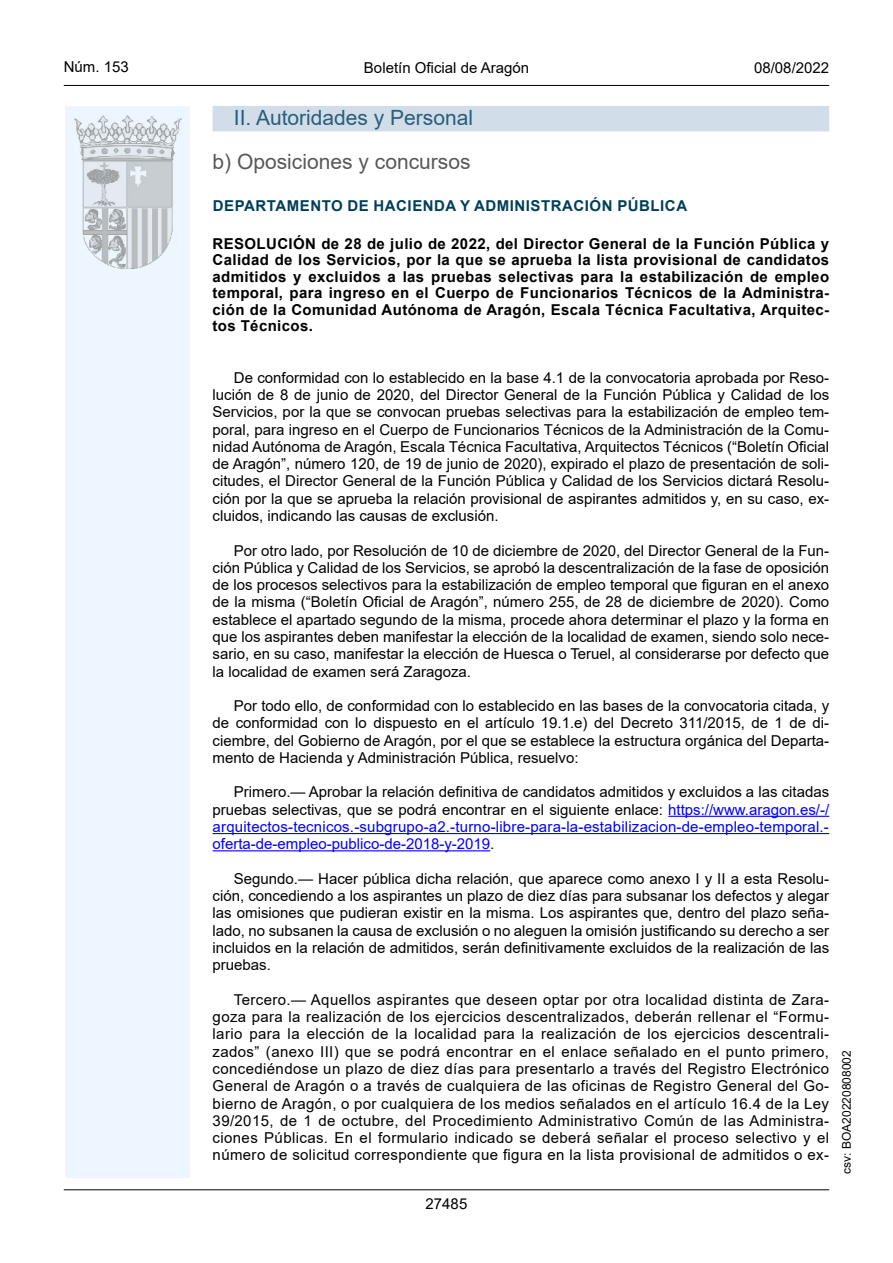
<style>
.page{position:relative;width:893px;height:1263px;background:#fff}
.page>*{position:absolute;margin:0;border:0;box-sizing:border-box;transform-origin:0 0}
.Titulo_sec{font:21px "Arial";color:#2a5e7a}
.Sub_Seccion{font:21px "Arial";color:#585857}
.inicio_de_parrafo{font:15px/17.2px "Arial";color:#000;text-align:justify}
.Titulo_text{font:700 15px/16.5px "Arial";letter-spacing:.025em;color:#000;text-align:justify}
.inicio_de_parrafo-2{font:15px/17.2px "Arial";color:#0000fa;text-align:justify}
.emisor_text{font:700 15px "Arial";letter-spacing:.035em;color:#003f58}
.estilo_head-c{font:15px "Arial";color:#000}
.estilo_head-d{font:15px "Arial MT2";color:#000}
.estilo_head-i{font:15px "Arial MT2";color:#000}
.numero_pagina{font:15px "Arial MT2";color:#000}
.estilo_head-i-2{font:12px "Arial MT2";color:#000}
.s1{color:#000}
.s2{font-family:"Arial MT2";color:#000}
.s3{font-family:"Arial MT2"}
</style>
<div class="page">
<div style="left:65px;top:106px;width:125px;height:1072px;background:#edf6fe"></div>
<img style="left:75px;top:115px;width:106px;height:153px">
<hr style="left:64px;top:85px;width:765px;height:1px;background:#000">
<hr style="left:64px;top:1189px;width:765px;height:1px;background:#000">
<div style="left:213px;top:106px;width:616px;height:25px;background:#d1dde8"></div>
<hr style="left:668px;top:816px;width:161px;height:1px;background:#0000fa">
<hr style="left:213px;top:833px;width:616px;height:1px;background:#0000fa">
<hr style="left:213px;top:850px;width:277px;height:1px;background:#0000fa">
<p class="estilo_head-i" style="left:64px;top:57px;width:67px">Núm. 153</p>
<p class="estilo_head-c" style="left:364px;top:57px;width:167px">Boletín Oficial de Aragón</p>
<p class="estilo_head-d" style="left:754px;top:57px;width:77px">08/08/2022</p>
<h3 class="Titulo_sec" style="left:234px;top:103px;width:241px">II. Autoridades y Personal</h3>
<h4 class="Sub_Seccion" style="left:213px;top:147px;width:259px">b) Oposiciones y concursos</h4>
<h5 class="emisor_text" style="left:213px;top:195px;width:476px">DEPARTAMENTO DE HACIENDA Y ADMINISTRACIÓN PÚBLICA</h5>
<p class="Titulo_text" style="left:213px;top:236px;width:618px">RESOLUCIÓN de 28 de julio de 2022, del Director General de la Función Pública y Calidad de los Servicios, por la que se aprueba la lista provisional de candidatos admitidos y excluidos a las pruebas selectivas para la estabilización de empleo temporal, para ingreso en el Cuerpo de Funcionarios Técnicos de la Administra&shy;ción de la Comunidad Autónoma de Aragón, Escala Técnica Facultativa, Arquitec&shy;tos Técnicos.</p>
<p class="inicio_de_parrafo" style="left:213px;top:369px;width:618px;text-indent:21px">De conformidad con lo establecido en la base 4.1 de la convocatoria aprobada por Reso&shy;lución de 8 de junio de 2020, del Director General de la Función Pública y Calidad de los Servicios, por la que se convocan pruebas selectivas para la estabilización de empleo tem&shy;poral, para ingreso en el Cuerpo de Funcionarios Técnicos de la Administración de la Comu&shy;nidad Autónoma de Aragón, Escala Técnica Facultativa, Arquitectos Técnicos (“Boletín Oficial de Aragón”, número 120, de 19 de junio de 2020), expirado el plazo de presentación de soli&shy;citudes, el Director General de la Función Pública y Calidad de los Servicios dictará Resolu&shy;ción por la que se aprueba la relación provisional de aspirantes admitidos y, en su caso, ex&shy;cluidos, indicando las causas de exclusión.</p>
<p class="inicio_de_parrafo" style="left:213px;top:542px;width:618px;text-indent:21px">Por otro lado, por Resolución de 10 de diciembre de 2020, del Director General de la Fun&shy;ción Pública y Calidad de los Servicios, se aprobó la descentralización de la fase de oposición de los procesos selectivos para la estabilización de empleo temporal que figuran en el anexo de la misma (“Boletín Oficial de Aragón”, número 255, de 28 de diciembre de 2020). Como establece el apartado segundo de la misma, procede ahora determinar el plazo y la forma en que los aspirantes deben manifestar la elección de la localidad de examen, siendo solo nece&shy;sario, en su caso, manifestar la elección de Huesca o Teruel, al considerarse por defecto que la localidad de examen será Zaragoza.</p>
<p class="inicio_de_parrafo" style="left:213px;top:697px;width:618px;text-indent:21px">Por todo ello, de conformidad con lo establecido en las bases de la convocatoria citada, y de conformidad con lo dispuesto en el artículo 19.1.e) del Decreto 311/2015, de 1 de di&shy;ciembre, del Gobierno de Aragón, por el que se establece la estructura orgánica del Departa&shy;mento de Hacienda y Administración Pública, resuelvo:</p>
<p class="inicio_de_parrafo-2" style="left:213px;top:783px;width:618px;text-indent:21px"><span class="s1">Primero.— Aprobar la relación definitiva de candidatos admitidos y excluidos a las citadas pruebas selectivas, que se podrá encontrar en el siguiente enlace:</span> https://www.aragon.es/-/ arquitectos-tecnicos.-subgrupo-a2.-turno-libre-para-la-estabilizacion-de-empleo-temporal.- oferta-de-empleo-publico-de-2018-y-2019<span class="s2">.</span></p>
<p class="inicio_de_parrafo" style="left:213px;top:870px;width:618px;text-indent:21px">Segundo.— Hacer pública dicha relación, que aparece como anexo I y II a esta Resolu&shy;ción, concediendo a los aspirantes un plazo de diez días para subsanar los defectos y alegar las omisiones que pudieran existir en la misma. Los aspirantes que, dentro del plazo seña&shy;lado, no subsanen la causa de exclusión o no aleguen la omisión justificando su derecho a ser incluidos en la relación de admitidos, serán definitivamente excluidos de la realización de las pruebas.</p>
<p class="inicio_de_parrafo" style="left:213px;top:991px;width:618px;text-indent:21px">Tercero.— Aquellos aspirantes que deseen optar por otra localidad distinta de Zara&shy;goza para la realización de los ejercicios descentralizados, deberán rellenar el “Formu&shy;lario para la elección de la localidad para la realización de los ejercicios descentrali&shy;zados” (anexo III) que se podrá encontrar en el enlace señalado en el punto primero, concediéndose un plazo de diez días para presentarlo a través del Registro Electrónico General de Aragón o a través de cualquiera de las oficinas de Registro General del Go&shy;bierno de Aragón, o por cualquiera de los medios señalados en el artículo 16.4 de la Ley 39/2015, de 1 de octubre, del Procedimiento Administrativo Común de las Administra&shy;ciones Públicas. En el formulario indicado se deberá señalar el proceso selectivo y el número de solicitud correspondiente que figura en la lista provisional de admitidos o ex<span class="s3">-</span></p>
<p class="numero_pagina" style="left:426px;top:1193px;width:43px">27485</p>
<p class="estilo_head-i-2" style="left:838px;top:1174px;width:125px;rotate:-90deg">csv: BOA20220808002</p>
</div>
